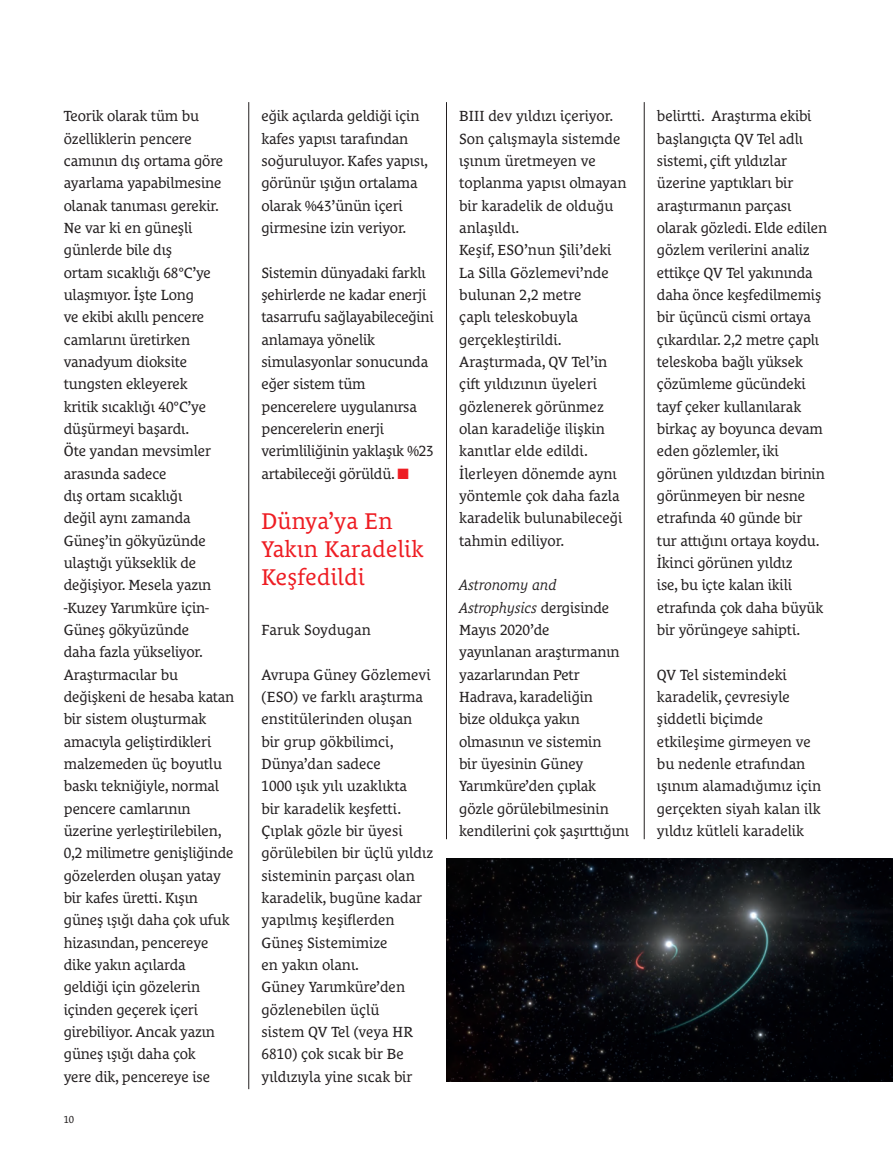
<style>
.page{position:relative;width:893px;height:1170px;background:#fff}
.page>*{position:absolute;margin:0;border:0;box-sizing:border-box;transform-origin:0 0}
.t1{font:23.25px/27.9px "Le Monde Courrier Pro";letter-spacing:.01em;color:#ee1d23}
.t2{font:15px/22.4px "Le Monde Courrier Pro";letter-spacing:-.01em;color:#231f20}
.t3{font:15px "Le Monde Courrier Pro";letter-spacing:.01em;color:#231f20}
.t4{font:10.35px "Le Monde Courrier Pro";color:#231f20}
.s1{color:#ee1d23}
.s2{font-style:italic}
</style>
<div class="page">
<hr style="left:248px;top:102px;width:1px;height:987px;background:#231f20">
<hr style="left:644px;top:102px;width:1px;height:737px;background:#231f20">
<hr style="left:446px;top:102px;width:1px;height:737px;background:#231f20">
<img style="left:447px;top:858px;width:446px;height:223px">
<p class="t2" style="left:64px;top:103px;width:172px">Teorik olarak tüm bu özelliklerin pencere camının dış ortama göre ayarlama yapabilmesine olanak tanıması gerekir.<br>Ne var ki en güneşli günlerde bile dış<br>ortam sıcaklığı 68°C’ye ulaşmıyor. İşte Long<br>ve ekibi akıllı pencere camlarını üretirken vanadyum dioksite tungsten ekleyerek<br>kritik sıcaklığı 40°C’ye düşürmeyi başardı.<br>Öte yandan mevsimler arasında sadece<br>dış ortam sıcaklığı<br>değil aynı zamanda<br>Güneş’in gökyüzünde ulaştığı yükseklik de değişiyor. Mesela yazın -Kuzey Yarımküre için-<br>Güneş gökyüzünde<br>daha fazla yükseliyor.<br>Araştırmacılar bu değişkeni de hesaba katan bir sistem oluşturmak amacıyla geliştirdikleri malzemeden üç boyutlu baskı tekniğiyle, normal pencere camlarının üzerine yerleştirilebilen,<br>0,2 milimetre genişliğinde gözelerden oluşan yatay bir kafes üretti. Kışın güneş ışığı daha çok ufuk hizasından, pencereye dike yakın açılarda<br>geldiği için gözelerin içinden geçerek içeri girebiliyor. Ancak yazın güneş ışığı daha çok<br>yere dik, pencereye ise</p>
<p class="t2" style="left:261px;top:103px;width:168px">eğik açılarda geldiği için kafes yapısı tarafından soğuruluyor. Kafes yapısı, görünür ışığın ortalama olarak %43’ünün içeri girmesine izin veriyor.</p>
<p class="t2" style="left:261px;top:259px;width:174px">Sistemin dünyadaki farklı şehirlerde ne kadar enerji tasarrufu sağlayabileceğini anlamaya yönelik simulasyonlar sonucunda eğer sistem tüm pencerelere uygulanırsa pencerelerin enerji verimliliğinin yaklaşık %23 artabileceği görüldü. <span class="s1">■</span></p>
<h1 class="t1" style="left:261px;top:504px;width:164px">Dünya’ya En<br>Yakın Karadelik<br>Keşfedildi</h1>
<p class="t3" style="left:261px;top:617px;width:111px">Faruk Soydugan</p>
<p class="t2" style="left:261px;top:661px;width:173px">Avrupa Güney Gözlemevi (ESO) ve farklı araştırma enstitülerinden oluşan bir grup gökbilimci,<br>Dünya’dan sadece<br>1000 ışık yılı uzaklıkta<br>bir karadelik keşfetti.<br>Çıplak gözle bir üyesi görülebilen bir üçlü yıldız sisteminin parçası olan karadelik, bugüne kadar yapılmış keşiflerden<br>Güneş Sistemimize<br>en yakın olanı.<br>Güney Yarımküre’den gözlenebilen üçlü<br>sistem QV Tel (veya HR<br>6810) çok sıcak bir Be yıldızıyla yine sıcak bir</p>
<p class="t4" style="left:64px;top:1110px;width:12px">10</p>
<p class="t2" style="left:459px;top:103px;width:169px">BIII dev yıldızı içeriyor.<br>Son çalışmayla sistemde ışınım üretmeyen ve toplanma yapısı olmayan bir karadelik de olduğu anlaşıldı.<br>Keşif, ESO’nun Şili’deki<br>La Silla Gözlemevi’nde bulunan 2,2 metre<br>çaplı teleskobuyla gerçekleştirildi.<br>Araştırmada, QV Tel’in çift yıldızının üyeleri gözlenerek görünmez olan karadeliğe ilişkin kanıtlar elde edildi.<br>İlerleyen dönemde aynı yöntemle çok daha fazla karadelik bulunabileceği tahmin ediliyor.</p>
<p class="t2" style="left:459px;top:572px;width:171px"><span class="s2">Astronomy and<br>Astrophysics</span> dergisinde<br>Mayıs 2020’de<br>yayınlanan araştırmanın yazarlarından Petr<br>Hadrava, karadeliğin<br>bize oldukça yakın olmasının ve sistemin<br>bir üyesinin Güney<br>Yarımküre’den çıplak gözle görülebilmesinin kendilerini çok şaşırttığını</p>
<p class="t2" style="left:657px;top:103px;width:172px">belirtti. Araştırma ekibi başlangıçta QV Tel adlı sistemi, çift yıldızlar üzerine yaptıkları bir araştırmanın parçası olarak gözledi. Elde edilen gözlem verilerini analiz ettikçe QV Tel yakınında daha önce keşfedilmemiş bir üçüncü cismi ortaya çıkardılar. 2,2 metre çaplı teleskoba bağlı yüksek çözümleme gücündeki tayf çeker kullanılarak birkaç ay boyunca devam eden gözlemler, iki görünen yıldızdan birinin görünmeyen bir nesne etrafında 40 günde bir<br>tur attığını ortaya koydu.<br>İkinci görünen yıldız<br>ise, bu içte kalan ikili etrafında çok daha büyük bir yörüngeye sahipti.</p>
<p class="t2" style="left:657px;top:661px;width:166px">QV Tel sistemindeki karadelik, çevresiyle şiddetli biçimde etkileşime girmeyen ve bu nedenle etrafından ışınım alamadığımız için gerçekten siyah kalan ilk yıldız kütleli karadelik</p>
</div>
